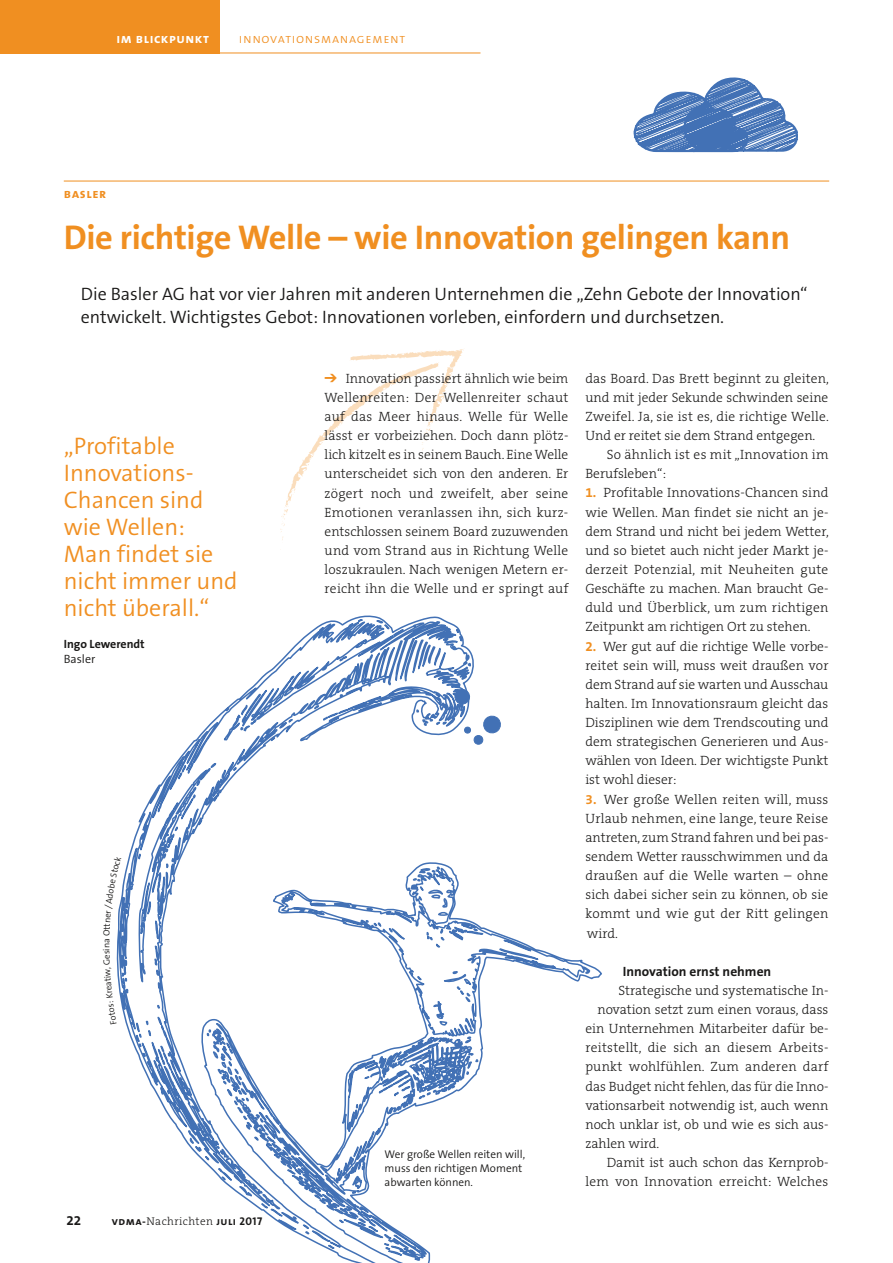
<style>
.page{position:relative;width:893px;height:1263px;background:#fff}
.page>*{position:absolute;margin:0;border:0;box-sizing:border-box;transform-origin:0 0}
.t1{font:700 34.5px "The Sans B W7";letter-spacing:-.01em;color:#f08f21}
.t2{font:300 24px/27px "The Sans B W4";color:#f08f21}
.t3{font:300 18px/22.5px "The Sans B W4";color:#1a1918}
.t4{font:300 13.5px/19.2px "The Serif B W3";color:#1a1918;text-align:justify}
.t5{font:300 13.5px/19.2px "The Serif B W3";letter-spacing:.02em;color:#1a1918}
.t6{font:700 13.5px "The Sans B W7";color:#1a1918}
.t7{font:13.5px "The Sans Light Caps";letter-spacing:.04em;color:#f08f21}
.t8{font:13.5px "The Sans Bold Caps";letter-spacing:.04em;color:#fff}
.t9{font:13.5px "The Sans Bold Caps";letter-spacing:.04em;color:#f08f21}
.t10{font:700 12px "The Sans B W7";color:#1a1918}
.t11{font:300 12px "The Sans B W4";color:#1a1918}
.t12{font:300 11.25px/14.2px "The Sans B W4";color:#1a1918}
.t13{font:11.25px "The Sans Bold Caps";letter-spacing:.04em;color:#1a1918}
.t14{font:300 9px "The Sans B W4";color:#1a1918}
.s1{font-family:"The Serif B W3";font-weight:300}
.s2{font-family:"The Sans B W7";font-weight:700;color:#f08f21}
</style>
<div class="page">
<svg style="left:116px;top:615px;width:486px;height:648px"></svg>
<svg style="left:337px;top:1041px;width:103px;height:149px"></svg>
<div style="left:0;top:0;width:220px;height:53px;background:#f08f21"></div>
<hr style="left:220px;top:53px;width:260px;height:1px;background:#f08f21">
<hr style="left:64px;top:181px;width:765px;height:1px;background:#f08f21">
<svg style="left:633px;top:77px;width:165px;height:76px"></svg>
<svg style="left:454px;top:688px;width:16px;height:16px"></svg>
<svg style="left:463px;top:715px;width:40px;height:31px"></svg>
<svg style="left:280px;top:349px;width:184px;height:191px"></svg>
<svg style="left:116px;top:951px;width:1px;height:73px"></svg>
<svg style="left:116px;top:856px;width:5px;height:86px"></svg>
<p class="t8" style="left:116px;top:27px;width:94px">im blickpunkt</p>
<p class="t7" style="left:239px;top:27px;width:168px">innovationsmanagement</p>
<p class="t9" style="left:64px;top:183px;width:44px">basler</p>
<h1 class="t1" style="left:64px;top:215px;width:728px">Die richtige Welle – wie Innovation gelingen kann</h1>
<h3 class="t3" style="left:81px;top:283px;width:728px">Die Basler AG hat vor vier Jahren mit anderen Unternehmen die „Zehn Gebote der Innovation“ entwickelt. Wichtigstes Gebot: Innovationen vorleben, einfordern und durchsetzen.</h3>
<h2 class="t2" style="left:64px;top:432px;width:175px">„Profitable<br>Innovations-<br>Chancen sind wie Wellen:<br>Man findet sie nicht immer und nicht überall.“</h2>
<p class="t10" style="left:64px;top:636px;width:82px">Ingo Lewerendt</p>
<p class="t11" style="left:64px;top:651px;width:33px">Basler</p>
<p class="t14" style="left:101px;top:950px;width:9px;rotate:-90deg">ni</p>
<p class="t6" style="left:66px;top:1211px;width:16px">22</p>
<p class="t13" style="left:112px;top:1211px;width:152px">vdma-<span class="s1">Nachrichten</span> juli 2017</p>
<p class="t4" style="left:325px;top:369px;width:245px;text-indent:21px">Innovation passiert ähnlich wie beim Wellenreiten: Der Wellenreiter schaut auf das Meer hinaus. Welle für Welle lässt er vorbeiziehen. Doch dann plötz&shy;lich kitzelt es in seinem Bauch. Eine Welle unterscheidet sich von den anderen. Er zögert noch und zweifelt, aber seine Emotionen veranlassen ihn, sich kurz&shy;entschlossen seinem Board zuzuwenden und vom Strand aus in Richtung Welle loszukraulen. Nach wenigen Metern er&shy;reicht ihn die Welle und er springt auf</p>
<p class="t4" style="left:585px;top:369px;width:245px">das Board. Das Brett beginnt zu gleiten, und mit jeder Sekunde schwinden seine Zweifel. Ja, sie ist es, die richtige Welle.<br>Und er reitet sie dem Strand entgegen.</p>
<p class="t5" style="left:585px;top:445px;width:245px;text-indent:21px">So ähnlich ist es mit „Innovation im<br>Berufsleben“:</p>
<p class="t4" style="left:585px;top:483px;width:245px"><span class="s2">1.</span> Profitable Innovations-Chancen sind wie Wellen. Man findet sie nicht an je&shy;dem Strand und nicht bei jedem Wetter, und so bietet auch nicht jeder Markt je&shy;derzeit Potenzial, mit Neuheiten gute Geschäfte zu machen. Man braucht Ge&shy;duld und Überblick, um zum richtigen Zeitpunkt am richtigen Ort zu stehen.</p>
<p class="t4" style="left:585px;top:636px;width:245px"><span class="s2">2.</span> Wer gut auf die richtige Welle vorbe&shy;reitet sein will, muss weit draußen vor dem Strand auf sie warten und Ausschau halten. Im Innovationsraum gleicht das Disziplinen wie dem Trendscouting und dem strategischen Generieren und Aus&shy;wählen von Ideen. Der wichtigste Punkt ist wohl dieser:</p>
<p class="t4" style="left:585px;top:789px;width:245px"><span class="s2">3.</span> Wer große Wellen reiten will, muss Urlaub nehmen, eine lange, teure Reise antreten, zum Strand fahren und bei pas&shy;sendem Wetter rausschwimmen und da draußen auf die Welle warten – ohne sich dabei sicher sein zu können, ob sie kommt und wie gut der Ritt gelingen wird.</p>
<p class="t6" style="left:623px;top:962px;width:150px">Innovation ernst nehmen</p>
<p class="t4" style="left:618px;top:981px;width:212px">Strategische und systematische In-</p>
<p class="t4" style="left:597px;top:1000px;width:232px">novation setzt zum einen voraus, dass</p>
<p class="t4" style="left:585px;top:1019px;width:245px">ein Unternehmen Mitarbeiter dafür be-</p>
<p class="t5" style="left:585px;top:1038px;width:245px">reitstellt, die sich an diesem Arbeits-</p>
<p class="t5" style="left:585px;top:1057px;width:244px">punkt wohlfühlen. Zum anderen darf</p>
<p class="t4" style="left:585px;top:1076px;width:245px">das Budget nicht fehlen, das für die Inno-</p>
<p class="t4" style="left:585px;top:1095px;width:244px">vationsarbeit notwendig ist, auch wenn</p>
<p class="t4" style="left:585px;top:1115px;width:245px">noch unklar ist, ob und wie es sich aus-</p>
<p class="t4" style="left:585px;top:1134px;width:75px">zahlen wird.</p>
<p class="t4" style="left:607px;top:1153px;width:223px">Damit ist auch schon das Kernprob-</p>
<p class="t5" style="left:585px;top:1172px;width:244px">lem von Innovation erreicht: Welches</p>
<p class="t12" style="left:385px;top:1147px;width:142px">Wer große Wellen reiten will, muss den richtigen Moment abwarten können.</p>
</div>
